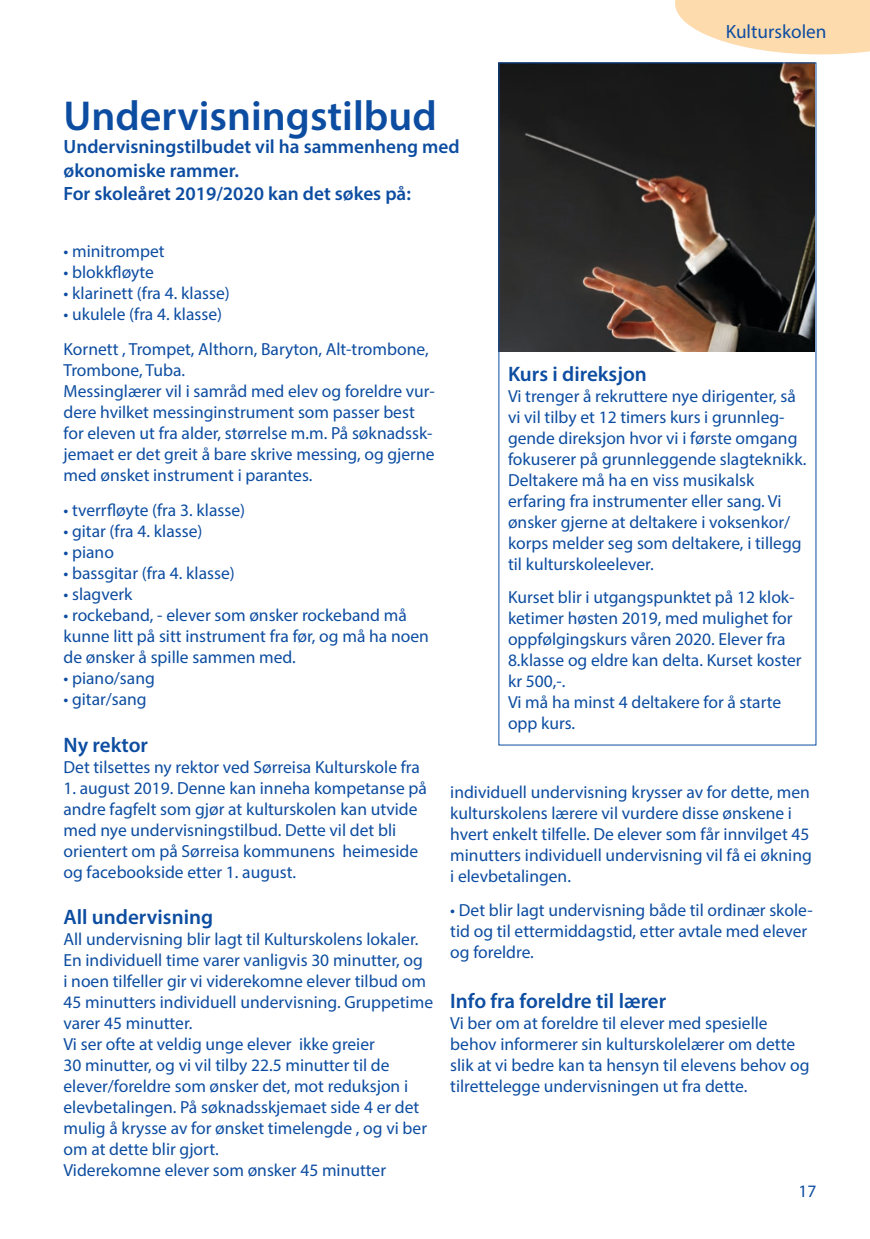
<style>
.page{position:relative;width:870px;height:1239px;background:#fff}
.page>*{position:absolute;margin:0;border:0;box-sizing:border-box;transform-origin:0 0}
.t1{font:600 42px "Myriad Pro";color:#0d4da1}
.t2{font:600 21px "Myriad Pro";color:#0d4da1}
.t3{font:600 19.25px/23.1px "Myriad Pro";color:#0d4da1}
.t4{font:19.25px "Myriad Pro";color:#0d4da1}
.t5{font:17.5px/21px "Myriad Pro";color:#0d4da1}
</style>
<div class="page">
<img style="left:500px;top:64px;width:314px;height:287px">
<svg style="left:675px;top:0;width:195px;height:54px"></svg>
<h1 class="t1" style="left:63px;top:90px;width:375px">Undervisningstilbud</h1>
<p class="t3" style="left:63px;top:135px;width:397px">Undervisningstilbudet vil ha sammenheng med økonomiske rammer.<br>For skoleåret 2019/2020 kan det søkes på:</p>
<p class="t4" style="left:725px;top:20px;width:102px">Kulturskolen</p>
<p class="t5" style="left:63px;top:241px;width:103px">• minitrompet</p>
<p class="t5" style="left:63px;top:262px;width:92px">• blokkfløyte</p>
<p class="t5" style="left:63px;top:283px;width:168px">• klarinett (fra 4. klasse)</p>
<p class="t5" style="left:63px;top:297px;width:366px;line-height:35px">• ukulele (fra 4. klasse)<br>Kornett , Trompet, Althorn, Baryton, Alt-trombone,</p>
<p class="t5" style="left:63px;top:360px;width:373px">Trombone, Tuba.<br>Messinglærer vil i samråd med elev og foreldre vur&shy;dere hvilket messinginstrument som passer best for eleven ut fra alder, størrelse m.m. På søknadssk&shy;jemaet er det greit å bare skrive messing, og gjerne med ønsket instrument i parantes.</p>
<p class="t5" style="left:63px;top:500px;width:183px">• tverrfløyte (fra 3. klasse)</p>
<p class="t5" style="left:63px;top:521px;width:140px">• gitar (fra 4. klasse)</p>
<p class="t5" style="left:63px;top:542px;width:52px">• piano</p>
<p class="t5" style="left:63px;top:563px;width:173px">• bassgitar (fra 4. klasse)</p>
<p class="t5" style="left:63px;top:584px;width:70px">• slagverk</p>
<p class="t5" style="left:63px;top:605px;width:367px">• rockeband, - elever som ønsker rockeband må kunne litt på sitt instrument fra før, og må ha noen de ønsker å spille sammen med.</p>
<p class="t5" style="left:63px;top:668px;width:93px">• piano/sang</p>
<p class="t5" style="left:63px;top:689px;width:85px">• gitar/sang</p>
<p class="t2" style="left:63px;top:731px;width:86px">Ny rektor</p>
<p class="t5" style="left:63px;top:756px;width:358px">Det tilsettes ny rektor ved Sørreisa Kulturskole fra</p>
<p class="t5" style="left:63px;top:777px;width:365px">1. august 2019. Denne kan inneha kompetanse på andre fagfelt som gjør at kulturskolen kan utvide med nye undervisningstilbud. Dette vil det bli orientert om på Sørreisa kommunens heimeside og facebookside etter 1. august.</p>
<p class="t2" style="left:63px;top:903px;width:151px">All undervisning</p>
<p class="t5" style="left:63px;top:928px;width:371px">All undervisning blir lagt til Kulturskolens lokaler.<br>En individuell time varer vanligvis 30 minutter, og<br>i noen tilfeller gir vi viderekomne elever tilbud om 45 minutters individuell undervisning. Gruppetime varer 45 minutter.<br>Vi ser ofte at veldig unge elever ikke greier<br>30 minutter, og vi vil tilby 22.5 minutter til de elever/foreldre som ønsker det, mot reduksjon i elevbetalingen. På søknadsskjemaet side 4 er det mulig å krysse av for ønsket timelengde , og vi ber om at dette blir gjort.<br>Viderekomne elever som ønsker 45 minutter</p>
<p class="t2" style="left:508px;top:360px;width:140px">Kurs i direksjon</p>
<p class="t5" style="left:508px;top:385px;width:300px">Vi trenger å rekruttere nye dirigenter, så vi vil tilby et 12 timers kurs i grunnleg&shy;gende direksjon hvor vi i første omgang fokuserer på grunnleggende slagteknikk.<br>Deltakere må ha en viss musikalsk erfaring fra instrumenter eller sang. Vi ønsker gjerne at deltakere i voksenkor/ korps melder seg som deltakere, i tillegg til kulturskoleelever.</p>
<p class="t5" style="left:508px;top:586px;width:295px">Kurset blir i utgangspunktet på 12 klok&shy;ketimer høsten 2019, med mulighet for oppfølgingskurs våren 2020. Elever fra<br>8.klasse og eldre kan delta. Kurset koster kr 500,-.<br>Vi må ha minst 4 deltakere for å starte opp kurs.</p>
<p class="t5" style="left:450px;top:781px;width:363px">individuell undervisning krysser av for dette, men kulturskolens lærere vil vurdere disse ønskene i hvert enkelt tilfelle. De elever som får innvilget 45 minutters individuell undervisning vil få ei økning i elevbetalingen.</p>
<p class="t5" style="left:450px;top:899px;width:364px">• Det blir lagt undervisning både til ordinær skole&shy;tid og til ettermiddagstid, etter avtale med elever og foreldre.</p>
<p class="t2" style="left:450px;top:987px;width:217px">Info fra foreldre til lærer</p>
<p class="t5" style="left:450px;top:1012px;width:361px">Vi ber om at foreldre til elever med spesielle behov informerer sin kulturskolelærer om dette slik at vi bedre kan ta hensyn til elevens behov og tilrettelegge undervisningen ut fra dette.</p>
<p class="t5" style="left:798px;top:1180px;width:19px">17</p>
</div>
